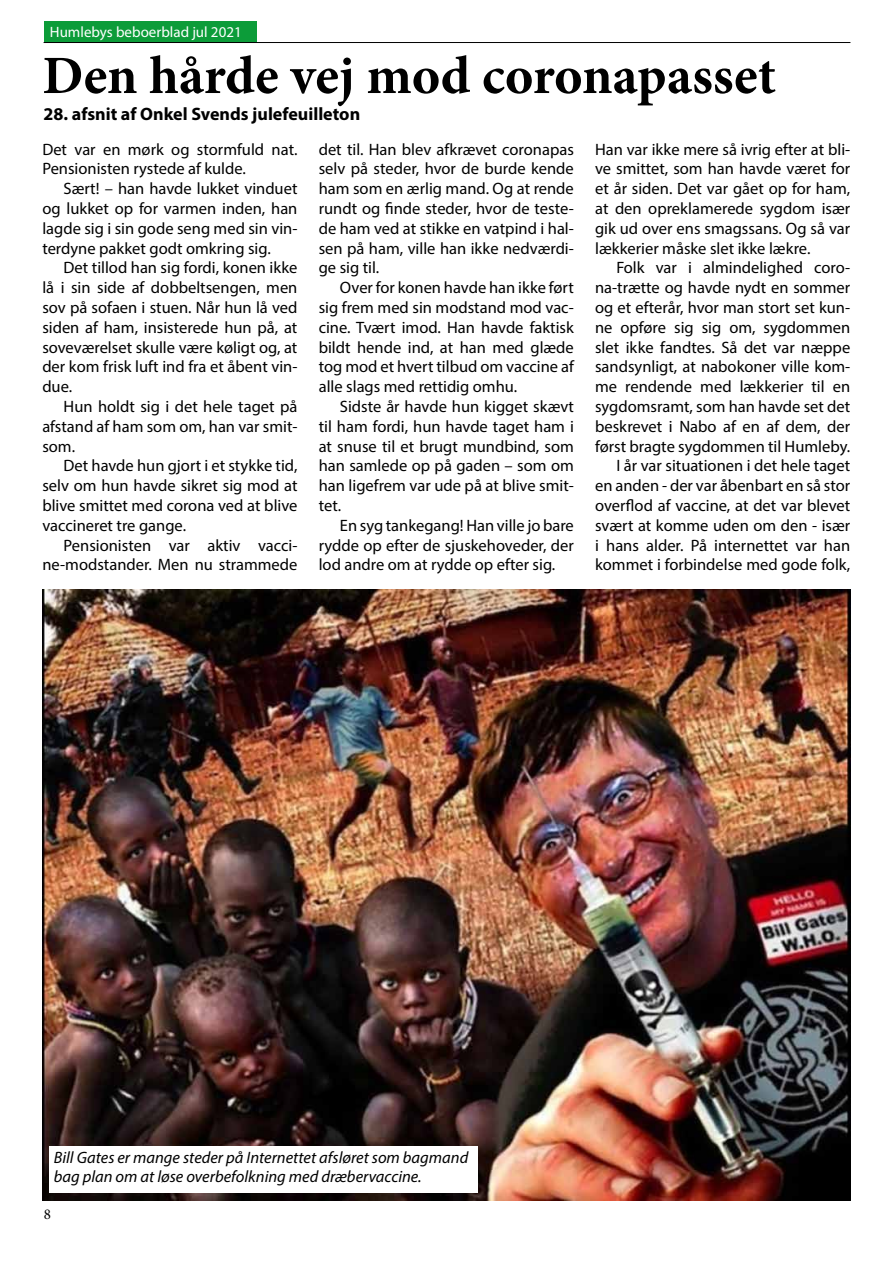
<style>
.page{position:relative;width:893px;height:1263px;background:#fff}
.page>*{position:absolute;margin:0;border:0;box-sizing:border-box;transform-origin:0 0}
.t1{font:700 54px "Minion Pro";color:#000}
.t2{font:700 18px "Myriad Pro";color:#000}
.t3{font:16.5px/19.8px "Myriad Pro";color:#000;text-align:justify}
.t4{font:italic 16.5px/19.8px "Myriad Pro";color:#000}
.t5{font:15px "Myriad Pro";color:#fff}
.t6{font:15px "Minion Pro";color:#000}
</style>
<div class="page">
<div style="left:44px;top:21px;width:213px;height:22px;background:#0c9c39"></div>
<hr style="left:44px;top:42px;width:806px;height:1px;background:#000">
<img style="left:42px;top:589px;width:808px;height:611px">
<div style="left:50px;top:1146px;width:428px;height:46px;background:#fff"></div>
<p class="t5" style="left:50px;top:23px;width:193px">Humlebys beboerblad jul 2021</p>
<h1 class="t1" style="left:42px;top:38px;width:735px">Den hårde vej mod coronapasset</h1>
<p class="t2" style="left:44px;top:102px;width:318px">28. afsnit af Onkel Svends julefeuilleton</p>
<p class="t3" style="left:42px;top:139px;width:257px">Det var en mørk og stormfuld nat.<br>Pensionisten rystede af kulde.</p>
<p class="t3" style="left:42px;top:178px;width:257px;text-indent:21px">Sært! – han havde lukket vinduet og lukket op for varmen inden, han lagde sig i sin gode seng med sin vin&shy;terdyne pakket godt omkring sig.</p>
<p class="t3" style="left:42px;top:258px;width:257px;text-indent:21px">Det tillod han sig fordi, konen ikke lå i sin side af dobbeltsengen, men sov på sofaen i stuen. Når hun lå ved siden af ham, insisterede hun på, at soveværelset skulle være køligt og, at der kom frisk luft ind fra et åbent vin&shy;due.</p>
<p class="t3" style="left:42px;top:396px;width:257px;text-indent:21px">Hun holdt sig i det hele taget på afstand af ham som om, han var smit&shy;som.</p>
<p class="t3" style="left:42px;top:456px;width:257px;text-indent:21px">Det havde hun gjort i et stykke tid, selv om hun havde sikret sig mod at blive smittet med corona ved at blive vaccineret tre gange.</p>
<p class="t3" style="left:42px;top:535px;width:257px;text-align:right">Pensionisten var aktiv vacci&shy;ne-modstander. Men nu strammede</p>
<p class="t3" style="left:319px;top:139px;width:257px">det til. Han blev afkrævet coronapas selv på steder, hvor de burde kende ham som en ærlig mand. Og at rende rundt og finde steder, hvor de teste&shy;de ham ved at stikke en vatpind i hal&shy;sen på ham, ville han ikke nedværdi&shy;ge sig til.</p>
<p class="t3" style="left:319px;top:277px;width:257px;text-indent:21px">Over for konen havde han ikke ført sig frem med sin modstand mod vac&shy;cine. Tvært imod. Han havde faktisk bildt hende ind, at han med glæde tog mod et hvert tilbud om vaccine af alle slags med rettidig omhu.</p>
<p class="t3" style="left:319px;top:396px;width:257px;text-indent:21px">Sidste år havde hun kigget skævt til ham fordi, hun havde taget ham i at snuse til et brugt mundbind, som han samlede op på gaden – som om han ligefrem var ude på at blive smit&shy;tet.</p>
<p class="t3" style="left:319px;top:515px;width:257px;text-indent:21px">En syg tankegang! Han ville jo bare rydde op efter de sjuskehoveder, der lod andre om at rydde op efter sig.</p>
<p class="t3" style="left:595px;top:139px;width:257px">Han var ikke mere så ivrig efter at bli&shy;ve smittet, som han havde været for et år siden. Det var gået op for ham, at den opreklamerede sygdom især gik ud over ens smagssans. Og så var lækkerier måske slet ikke lækre.</p>
<p class="t3" style="left:595px;top:258px;width:257px;text-align:right">Folk var i almindelighed coro&shy;na-trætte og havde nydt en sommer og et efterår, hvor man stort set kun&shy;ne opføre sig sig om, sygdommen slet ikke fandtes. Så det var næppe sandsynligt, at nabokoner ville kom&shy;me rendende med lækkerier til en sygdomsramt, som han havde set det beskrevet i Nabo af en af dem, der først bragte sygdommen til Humleby.<br>I år var situationen i det hele taget en anden - der var åbenbart en så stor overflod af vaccine, at det var blevet svært at komme uden om den - især i hans alder. På internettet var han kommet i forbindelse med gode folk,</p>
<p class="t4" style="left:54px;top:1147px;width:416px">Bill Gates er mange steder på Internettet afsløret som bagmand bag plan om at løse overbefolkning med dræbervaccine.</p>
<p class="t6" style="left:44px;top:1204px;width:9px">8</p>
</div>
